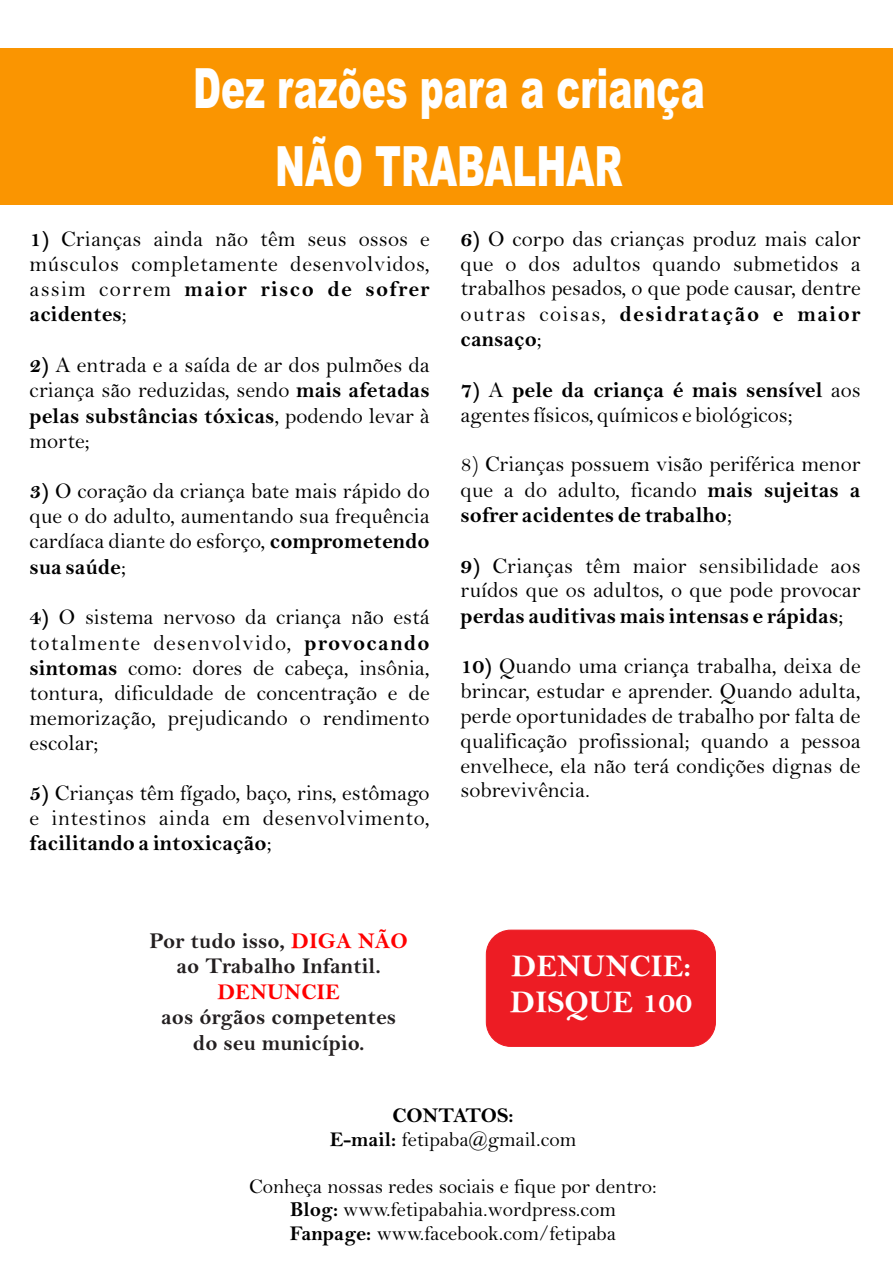
<style>
.page{position:relative;width:893px;height:1263px;background:#fff}
.page>*{position:absolute;margin:0;border:0;box-sizing:border-box;transform-origin:0 0}
.t1{font:900 55.5px/78.3px "Arial";color:#fff;text-align:center;scale:.65 1}
.t2{font:31.65px/35.8px "Bell MT Bold";color:#fff}
.t3{font:22.5px/24.9px "Bell";color:#000}
.t4{font:22.5px "Bell MT Bold";color:#000}
.t5{font:22.5px/25.5px "Bell MT Bold";color:#231f20;text-align:center}
.t6{font:22.5px/24.9px "Bell";letter-spacing:.025em;color:#000}
.t7{font:22.5px/25.5px "Bell MT Bold";letter-spacing:.055em;color:#000}
.t8{font:22.5px/25.5px "Bell MT Bold";letter-spacing:.065em;color:#000}
.t9{font:22.5px "Bell MT Bold";color:#f00}
.t10{font:21px/23.7px "Bell";color:#000;text-align:center}
.t11{font:21px "Bell MT Bold";color:#000}
.s1{font-family:"Bell MT Bold"}
.s2{font-family:"Bell"}
.s3{color:#f00}
</style>
<div class="page">
<div style="left:0;top:49px;width:893px;height:156px;background:#fa9501"></div>
<div style="left:486px;top:930px;width:230px;height:117px;background:#ed1c24;border:1px solid #ed1c24;border-radius:24px"></div>
<h1 class="t1" style="left:193px;top:54px;width:788px">Dez razões para a criança<br>NÃO TRABALHAR</h1>
<p class="t6" style="left:30px;top:229px;width:402px"><span class="s1">1)</span> Crianças ainda não têm seus ossos e músculos completamente desenvolvidos,</p>
<p class="t7" style="left:30px;top:279px;width:402px"><span class="s2">assim correm</span> maior risco de sofrer acidentes<span class="s2">;</span></p>
<p class="t3" style="left:30px;top:354px;width:402px;line-height:25.5px"><span class="s1">2)</span> A entrada e a saída de ar dos pulmões da criança são reduzidas, sendo <span class="s1">mais afetadas</span></p>
<p class="t4" style="left:30px;top:408px;width:402px">pelas substâncias tóxicas<span class="s2">, podendo levar à</span></p>
<p class="t3" style="left:30px;top:431px;width:62px">morte;</p>
<p class="t3" style="left:30px;top:481px;width:402px;text-align:justify"><span class="s1">3)</span> O coração da criança bate mais rápido do que o do adulto, aumentando sua frequência cardíaca diante do esforço, <span class="s1">comprometendo</span></p>
<p class="t4" style="left:30px;top:559px;width:98px">sua saúde<span class="s2">;</span></p>
<p class="t3" style="left:30px;top:607px;width:402px;text-align:justify"><span class="s1">4)</span> O sistema nervoso da criança não está totalmente desenvolvido, <span class="s1">provocando sintomas</span> como: dores de cabeça, insônia, tontura, dificuldade de concentração e de memorização, prejudicando o rendimento escolar;</p>
<p class="t3" style="left:30px;top:783px;width:402px"><span class="s1">5)</span> Crianças têm fígado, baço, rins, estômago e intestinos ainda em desenvolvimento,</p>
<p class="t4" style="left:30px;top:835px;width:244px">facilitando a intoxicação<span class="s2">;</span></p>
<p class="t5" style="left:149px;top:930px;width:260px">Por tudo isso, <span class="s3">DIGA NÃO </span>ao Trabalho Infantil.</p>
<p class="t9" style="left:217px;top:984px;width:124px">DENUNCIE</p>
<p class="t5" style="left:161px;top:1007px;width:237px">aos órgãos competentes do seu município.</p>
<p class="t3" style="left:461px;top:229px;width:402px;text-align:justify"><span class="s1">6)</span> O corpo das crianças produz mais calor que o dos adultos quando submetidos a trabalhos pesados, o que pode causar, dentre</p>
<p class="t8" style="left:461px;top:304px;width:402px"><span class="s2">outras coisas,</span> desidratação e maior cansaço<span class="s2">;</span></p>
<p class="t4" style="left:461px;top:382px;width:402px">7) <span class="s2">A</span> pele da criança é mais sensível <span class="s2">aos</span></p>
<p class="t3" style="left:461px;top:404px;width:334px">agentes físicos, químicos e biológicos;</p>
<p class="t3" style="left:461px;top:454px;width:402px;line-height:25.5px">8) Crianças possuem visão periférica menor que a do adulto, ficando <span class="s1">mais sujeitas a</span></p>
<p class="t4" style="left:461px;top:507px;width:273px">sofrer acidentes de trabalho<span class="s2">;</span></p>
<p class="t3" style="left:460px;top:555px;width:402px"><span class="s1">9)</span> Crianças têm maior sensibilidade aos ruídos que os adultos, o que pode provocar</p>
<p class="t4" style="left:460px;top:608px;width:384px">perdas auditivas mais intensas e rápidas<span class="s2">;</span></p>
<p class="t3" style="left:460px;top:656px;width:402px;text-align:justify"><span class="s1">10)</span> Quando uma criança trabalha, deixa de brincar, estudar e aprender. Quando adulta, perde oportunidades de trabalho por falta de qualificação profissional; quando a pessoa envelhece, ela não terá condições dignas de sobrevivência.</p>
<h2 class="t2" style="left:510px;top:952px;width:183px">DENUNCIE:<br>DISQUE 100</h2>
<p class="t11" style="left:392px;top:1108px;width:123px">CONTATOS:</p>
<p class="t10" style="left:330px;top:1130px;width:248px"><span class="s1">E-mail:</span> fetipaba@gmail.com</p>
<p class="t10" style="left:249px;top:1176px;width:409px">Conheça nossas redes sociais e fique por dentro:<br><span class="s1">Blog:</span> www.fetipabahia.wordpress.com<br><span class="s1">Fanpage:</span> www.facebook.com/fetipaba</p>
</div>
